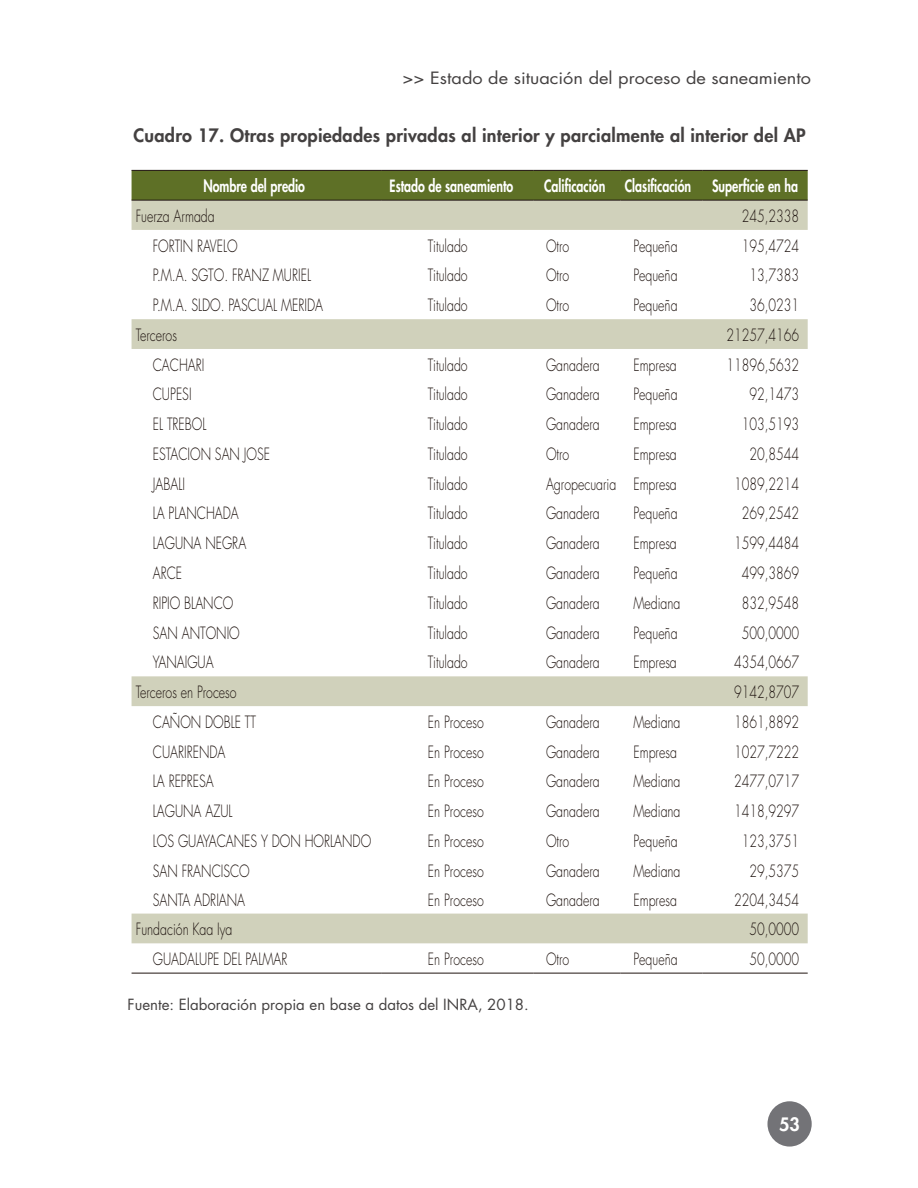
<style>
.page{position:relative;width:918px;height:1188px;background:#fff}
.page>*{position:absolute;margin:0;border:0;box-sizing:border-box;transform-origin:0 0}
.t1{font:800 18px "Futura Std";letter-spacing:.015em;color:#444141}
.t2{font:800 18px "Futura Std";color:#fff}
.t3{font:300 16.5px "Futura Std";color:#1f1410;scale:.75 1}
.t4{font:800 16.5px "Futura Std";color:#fff;scale:.75 1}
.t5{font:16.5px "Futura Std";color:#444141;scale:1.1 1}
.t6{font:15px "Futura Std";color:#444141}
</style>
<div class="page">
<div style="left:767px;top:1101px;width:45px;height:46px;background:#737377;border-radius:50%"></div>
<div style="left:132px;top:171px;width:676px;height:29px;background:#5e7026"></div>
<svg style="left:132px;top:201px;width:676px;height:742px"></svg>
<hr style="left:132px;top:200px;width:249px;height:1px;background:#1f1410">
<hr style="left:381px;top:200px;width:152px;height:1px;background:#1f1410">
<hr style="left:533px;top:200px;width:88px;height:1px;background:#1f1410">
<hr style="left:621px;top:200px;width:82px;height:1px;background:#1f1410">
<hr style="left:703px;top:200px;width:105px;height:1px;background:#1f1410">
<hr style="left:132px;top:973px;width:249px;height:1px;background:#1f1410">
<hr style="left:381px;top:973px;width:152px;height:1px;background:#1f1410">
<hr style="left:533px;top:973px;width:88px;height:1px;background:#1f1410">
<hr style="left:621px;top:973px;width:82px;height:1px;background:#1f1410">
<hr style="left:703px;top:973px;width:105px;height:1px;background:#1f1410">
<hr style="left:132px;top:170px;width:249px;height:1px;background:#1f1410">
<hr style="left:381px;top:170px;width:152px;height:1px;background:#1f1410">
<hr style="left:533px;top:170px;width:88px;height:1px;background:#1f1410">
<hr style="left:621px;top:170px;width:82px;height:1px;background:#1f1410">
<hr style="left:703px;top:170px;width:105px;height:1px;background:#1f1410">
<p class="t5" style="left:402px;top:67px;width:373px">&gt;&gt; Estado de situación del proceso de saneamiento</p>
<p class="t1" style="left:134px;top:124px;width:674px">Cuadro 17. Otras propiedades privadas al interior y parcialmente al interior del AP</p>
<p class="t4" style="left:203px;top:176px;width:137px">Nombre del predio</p>
<p class="t4" style="left:390px;top:176px;width:166px">Estado de saneamiento</p>
<p class="t4" style="left:544px;top:176px;width:198px">Calificación Clasificación</p>
<p class="t4" style="left:712px;top:176px;width:116px">Superficie en ha</p>
<p class="t3" style="left:136px;top:206px;width:107px">Fuerza Armada</p>
<p class="t3" style="left:742px;top:206px;width:78px">245,2338</p>
<p class="t3" style="left:153px;top:236px;width:115px">FORTIN RAVELO</p>
<p class="t3" style="left:428px;top:236px;width:55px">Titulado</p>
<p class="t3" style="left:546px;top:236px;width:33px">Otro</p>
<p class="t3" style="left:633px;top:236px;width:60px">Pequeña</p>
<p class="t3" style="left:742px;top:236px;width:78px">195,4724</p>
<p class="t3" style="left:153px;top:265px;width:213px">P.M.A. SGTO. FRANZ MURIEL</p>
<p class="t3" style="left:428px;top:265px;width:55px">Titulado</p>
<p class="t3" style="left:546px;top:265px;width:33px">Otro</p>
<p class="t3" style="left:633px;top:265px;width:60px">Pequeña</p>
<p class="t3" style="left:749px;top:265px;width:68px">13,7383</p>
<p class="t3" style="left:153px;top:295px;width:229px">P.M.A. SLDO. PASCUAL MERIDA</p>
<p class="t3" style="left:428px;top:295px;width:55px">Titulado</p>
<p class="t3" style="left:546px;top:295px;width:33px">Otro</p>
<p class="t3" style="left:633px;top:295px;width:60px">Pequeña</p>
<p class="t3" style="left:749px;top:295px;width:68px">36,0231</p>
<p class="t3" style="left:136px;top:325px;width:56px">Terceros</p>
<p class="t3" style="left:726px;top:325px;width:99px">21257,4166</p>
<p class="t3" style="left:153px;top:355px;width:70px">CACHARI</p>
<p class="t3" style="left:428px;top:355px;width:55px">Titulado</p>
<p class="t3" style="left:546px;top:355px;width:73px">Ganadera</p>
<p class="t3" style="left:633px;top:355px;width:59px">Empresa</p>
<p class="t3" style="left:726px;top:355px;width:99px">11896,5632</p>
<p class="t3" style="left:153px;top:384px;width:53px">CUPESI</p>
<p class="t3" style="left:428px;top:384px;width:55px">Titulado</p>
<p class="t3" style="left:546px;top:384px;width:73px">Ganadera</p>
<p class="t3" style="left:633px;top:384px;width:60px">Pequeña</p>
<p class="t3" style="left:749px;top:384px;width:68px">92,1473</p>
<p class="t3" style="left:153px;top:414px;width:73px">EL TREBOL</p>
<p class="t3" style="left:428px;top:414px;width:55px">Titulado</p>
<p class="t3" style="left:546px;top:414px;width:73px">Ganadera</p>
<p class="t3" style="left:633px;top:414px;width:59px">Empresa</p>
<p class="t3" style="left:742px;top:414px;width:78px">103,5193</p>
<p class="t3" style="left:153px;top:444px;width:158px">ESTACION SAN JOSE</p>
<p class="t3" style="left:428px;top:444px;width:55px">Titulado</p>
<p class="t3" style="left:546px;top:444px;width:33px">Otro</p>
<p class="t3" style="left:633px;top:444px;width:59px">Empresa</p>
<p class="t3" style="left:749px;top:444px;width:68px">20,8544</p>
<p class="t3" style="left:153px;top:474px;width:44px">JABALI</p>
<p class="t3" style="left:428px;top:474px;width:55px">Titulado</p>
<p class="t3" style="left:546px;top:474px;width:176px">Agropecuaria Empresa</p>
<p class="t3" style="left:734px;top:474px;width:88px">1089,2214</p>
<p class="t3" style="left:153px;top:503px;width:116px">LA PLANCHADA</p>
<p class="t3" style="left:428px;top:503px;width:55px">Titulado</p>
<p class="t3" style="left:546px;top:503px;width:73px">Ganadera</p>
<p class="t3" style="left:633px;top:503px;width:60px">Pequeña</p>
<p class="t3" style="left:742px;top:503px;width:78px">269,2542</p>
<p class="t3" style="left:153px;top:533px;width:126px">LAGUNA NEGRA</p>
<p class="t3" style="left:428px;top:533px;width:55px">Titulado</p>
<p class="t3" style="left:546px;top:533px;width:73px">Ganadera</p>
<p class="t3" style="left:633px;top:533px;width:59px">Empresa</p>
<p class="t3" style="left:734px;top:533px;width:88px">1599,4484</p>
<p class="t3" style="left:153px;top:563px;width:41px">ARCE</p>
<p class="t3" style="left:428px;top:563px;width:55px">Titulado</p>
<p class="t3" style="left:546px;top:563px;width:73px">Ganadera</p>
<p class="t3" style="left:633px;top:563px;width:60px">Pequeña</p>
<p class="t3" style="left:742px;top:563px;width:78px">499,3869</p>
<p class="t3" style="left:153px;top:593px;width:109px">RIPIO BLANCO</p>
<p class="t3" style="left:428px;top:593px;width:55px">Titulado</p>
<p class="t3" style="left:546px;top:593px;width:73px">Ganadera</p>
<p class="t3" style="left:633px;top:593px;width:64px">Mediana</p>
<p class="t3" style="left:742px;top:593px;width:78px">832,9548</p>
<p class="t3" style="left:153px;top:623px;width:118px">SAN ANTONIO</p>
<p class="t3" style="left:428px;top:623px;width:55px">Titulado</p>
<p class="t3" style="left:546px;top:623px;width:73px">Ganadera</p>
<p class="t3" style="left:633px;top:623px;width:60px">Pequeña</p>
<p class="t3" style="left:742px;top:623px;width:78px">500,0000</p>
<p class="t3" style="left:153px;top:652px;width:83px">YANAIGUA</p>
<p class="t3" style="left:428px;top:652px;width:55px">Titulado</p>
<p class="t3" style="left:546px;top:652px;width:73px">Ganadera</p>
<p class="t3" style="left:633px;top:652px;width:59px">Empresa</p>
<p class="t3" style="left:734px;top:652px;width:88px">4354,0667</p>
<p class="t3" style="left:136px;top:682px;width:136px">Terceros en Proceso</p>
<p class="t3" style="left:734px;top:682px;width:88px">9142,8707</p>
<p class="t3" style="left:153px;top:712px;width:139px">CAÑON DOBLE TT</p>
<p class="t3" style="left:428px;top:712px;width:76px">En Proceso</p>
<p class="t3" style="left:546px;top:712px;width:73px">Ganadera</p>
<p class="t3" style="left:633px;top:712px;width:64px">Mediana</p>
<p class="t3" style="left:734px;top:712px;width:88px">1861,8892</p>
<p class="t3" style="left:153px;top:742px;width:98px">CUARIRENDA</p>
<p class="t3" style="left:428px;top:742px;width:76px">En Proceso</p>
<p class="t3" style="left:546px;top:742px;width:73px">Ganadera</p>
<p class="t3" style="left:633px;top:742px;width:59px">Empresa</p>
<p class="t3" style="left:734px;top:742px;width:88px">1027,7222</p>
<p class="t3" style="left:153px;top:771px;width:83px">LA REPRESA</p>
<p class="t3" style="left:428px;top:771px;width:76px">En Proceso</p>
<p class="t3" style="left:546px;top:771px;width:73px">Ganadera</p>
<p class="t3" style="left:633px;top:771px;width:64px">Mediana</p>
<p class="t3" style="left:734px;top:771px;width:88px">2477,0717</p>
<p class="t3" style="left:153px;top:801px;width:108px">LAGUNA AZUL</p>
<p class="t3" style="left:428px;top:801px;width:76px">En Proceso</p>
<p class="t3" style="left:546px;top:801px;width:73px">Ganadera</p>
<p class="t3" style="left:633px;top:801px;width:64px">Mediana</p>
<p class="t3" style="left:734px;top:801px;width:88px">1418,9297</p>
<p class="t3" style="left:153px;top:831px;width:293px">LOS GUAYACANES Y DON HORLANDO</p>
<p class="t3" style="left:428px;top:831px;width:76px">En Proceso</p>
<p class="t3" style="left:546px;top:831px;width:33px">Otro</p>
<p class="t3" style="left:633px;top:831px;width:60px">Pequeña</p>
<p class="t3" style="left:742px;top:831px;width:78px">123,3751</p>
<p class="t3" style="left:153px;top:861px;width:131px">SAN FRANCISCO</p>
<p class="t3" style="left:428px;top:861px;width:76px">En Proceso</p>
<p class="t3" style="left:546px;top:861px;width:73px">Ganadera</p>
<p class="t3" style="left:633px;top:861px;width:64px">Mediana</p>
<p class="t3" style="left:749px;top:861px;width:68px">29,5375</p>
<p class="t3" style="left:153px;top:890px;width:125px">SANTA ADRIANA</p>
<p class="t3" style="left:428px;top:890px;width:76px">En Proceso</p>
<p class="t3" style="left:546px;top:890px;width:73px">Ganadera</p>
<p class="t3" style="left:633px;top:890px;width:59px">Empresa</p>
<p class="t3" style="left:734px;top:890px;width:88px">2204,3454</p>
<p class="t3" style="left:136px;top:919px;width:130px">Fundación Kaa Iya</p>
<p class="t3" style="left:749px;top:919px;width:68px">50,0000</p>
<p class="t3" style="left:153px;top:949px;width:181px">GUADALUPE DEL PALMAR</p>
<p class="t3" style="left:428px;top:949px;width:76px">En Proceso</p>
<p class="t3" style="left:546px;top:949px;width:33px">Otro</p>
<p class="t3" style="left:633px;top:949px;width:60px">Pequeña</p>
<p class="t3" style="left:749px;top:949px;width:68px">50,0000</p>
<p class="t6" style="left:128px;top:995px;width:403px">Fuente: Elaboración propia en base a datos del INRA, 2018.</p>
<p class="t2" style="left:779px;top:1113px;width:22px">53</p>
</div>
